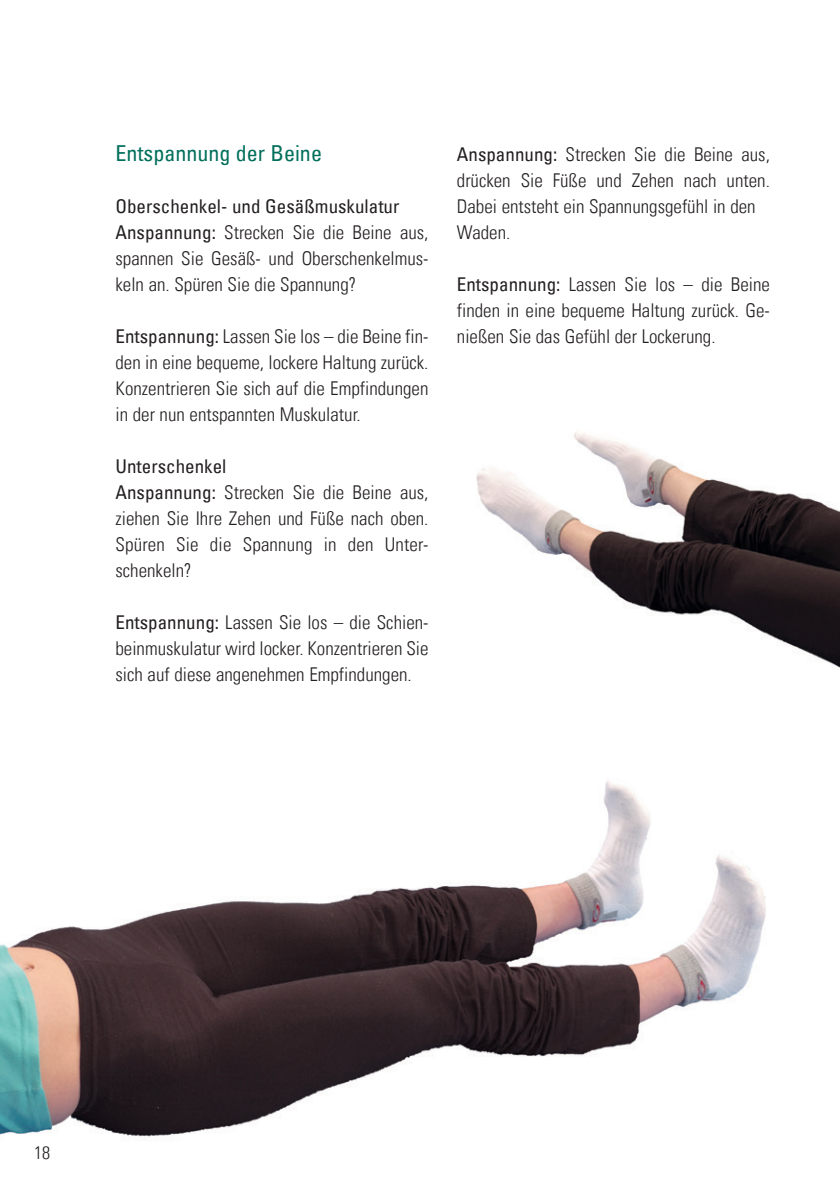
<style>
.page{position:relative;width:840px;height:1191px;background:#fff}
.page>*{position:absolute;margin:0;border:0;box-sizing:border-box;transform-origin:0 0}
.t1{font:condensed 22px "Univers Com 57";color:#006f5b}
.t2{font:19px/26px "Univers Com 47 Light Cond";color:#231f20;text-align:justify}
.t3{font:condensed 19px "Univers Com 57";color:#231f20}
.t4{font:18px "Univers Com 47 Light Cond";color:#231f20}
.s1{font-family:"Univers Com 57";font-stretch:condensed}
</style>
<div class="page">
<img style="left:0;top:781px;width:766px;height:359px">
<img style="left:476px;top:432px;width:363px;height:236px">
<p class="t1" style="left:115px;top:139px;width:208px">Entspannung der Beine</p>
<p class="t3" style="left:115px;top:194px;width:285px">Oberschenkel- und Gesäßmuskulatur</p>
<p class="t2" style="left:115px;top:219px;width:314px"><span class="s1">Anspannung:</span> Strecken Sie die Beine aus, spannen Sie Gesäß- und Oberschenkelmus&shy;keln an. Spüren Sie die Spannung?</p>
<p class="t2" style="left:115px;top:323px;width:314px"><span class="s1">Entspannung:</span> Lassen Sie los – die Beine fin&shy;den in eine bequeme, lockere Haltung zurück.<br>Konzentrieren Sie sich auf die Empfindungen in der nun entspannten Muskulatur.</p>
<p class="t3" style="left:115px;top:454px;width:112px">Unterschenkel</p>
<p class="t2" style="left:115px;top:479px;width:314px"><span class="s1">Anspannung:</span> Strecken Sie die Beine aus, ziehen Sie Ihre Zehen und Füße nach oben.<br>Spüren Sie die Spannung in den Unter&shy;schenkeln?</p>
<p class="t2" style="left:115px;top:609px;width:314px"><span class="s1">Entspannung:</span> Lassen Sie los – die Schien&shy;beinmuskulatur wird locker. Konzentrieren Sie sich auf diese angenehmen Empfindungen.</p>
<p class="t2" style="left:456px;top:141px;width:314px;text-align:left"><span class="s1">Anspannung:</span> Strecken Sie die Beine aus, drücken Sie Füße und Zehen nach unten.<br>Dabei entsteht ein Spannungsgefühl in den<br>Waden.</p>
<p class="t2" style="left:456px;top:271px;width:314px"><span class="s1">Entspannung:</span> Lassen Sie los – die Beine finden in eine bequeme Haltung zurück. Ge&shy;nießen Sie das Gefühl der Lockerung.</p>
<p class="t4" style="left:34px;top:1141px;width:17px">18</p>
</div>
